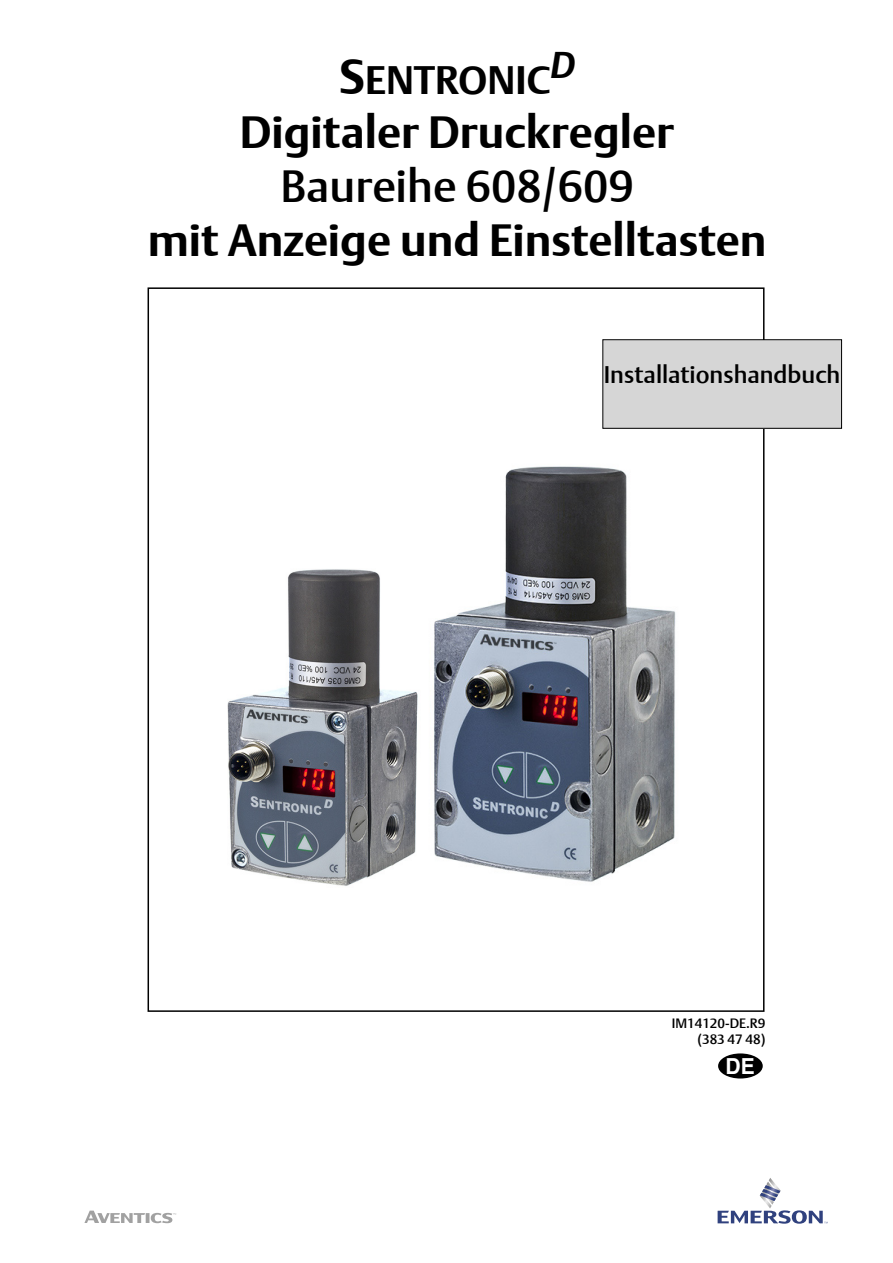
<style>
.page{position:relative;width:893px;height:1263px;background:#fff}
.page>*{position:absolute;margin:0;border:0;box-sizing:border-box;transform-origin:0 0}
.t1{font:700 45px "DTL Argo T";color:#000}
.t2{font:500 45px "DTL Argo T";color:#000}
.t3{font:39.6px "DTL Argo T Bold SC800";color:#000}
.t4{font:500 24px "DTL Argo T";color:#000}
.t5{font:700 22.05px "Helvetica";color:#fff;scale:.95 1}
.t6{font:500 13.5px/16.2px "DTL Argo T";color:#000;text-align:right}
.s1{font-size:49.5px}
</style>
<div class="page">
<div style="left:603px;top:340px;width:239px;height:88px;background:#d6d6d6"></div>
<div style="left:602px;top:339px;width:240px;height:90px;border:1px solid #000"></div>
<div style="left:718px;top:1053px;width:45px;height:25px;background:#000;border-radius:50%"></div>
<svg style="left:718px;top:1178px;width:110px;height:45px"></svg>
<svg style="left:84px;top:1210px;width:92px;height:13px"></svg>
<img style="left:227px;top:569px;width:101px;height:315px">
<img style="left:328px;top:452px;width:437px;height:445px">
<p class="t3" style="left:339px;top:57px;width:237px"><span class="s1">S</span>ENTRONIC<sup>D</sup></p>
<p class="t1" style="left:240px;top:106px;width:436px">Digitaler Druckregler</p>
<p class="t2" style="left:280px;top:160px;width:355px">Baureihe 608/609</p>
<p class="t1" style="left:148px;top:214px;width:620px">mit Anzeige und Einstelltasten</p>
<p class="t4" style="left:604px;top:360px;width:238px">Installationshandbuch</p>
<p class="t6" style="left:672px;top:1014px;width:95px">IM14120-DE.R9 (383 47 48)</p>
<p class="t5" style="left:726px;top:1053px;width:32px">DE</p>
</div>
